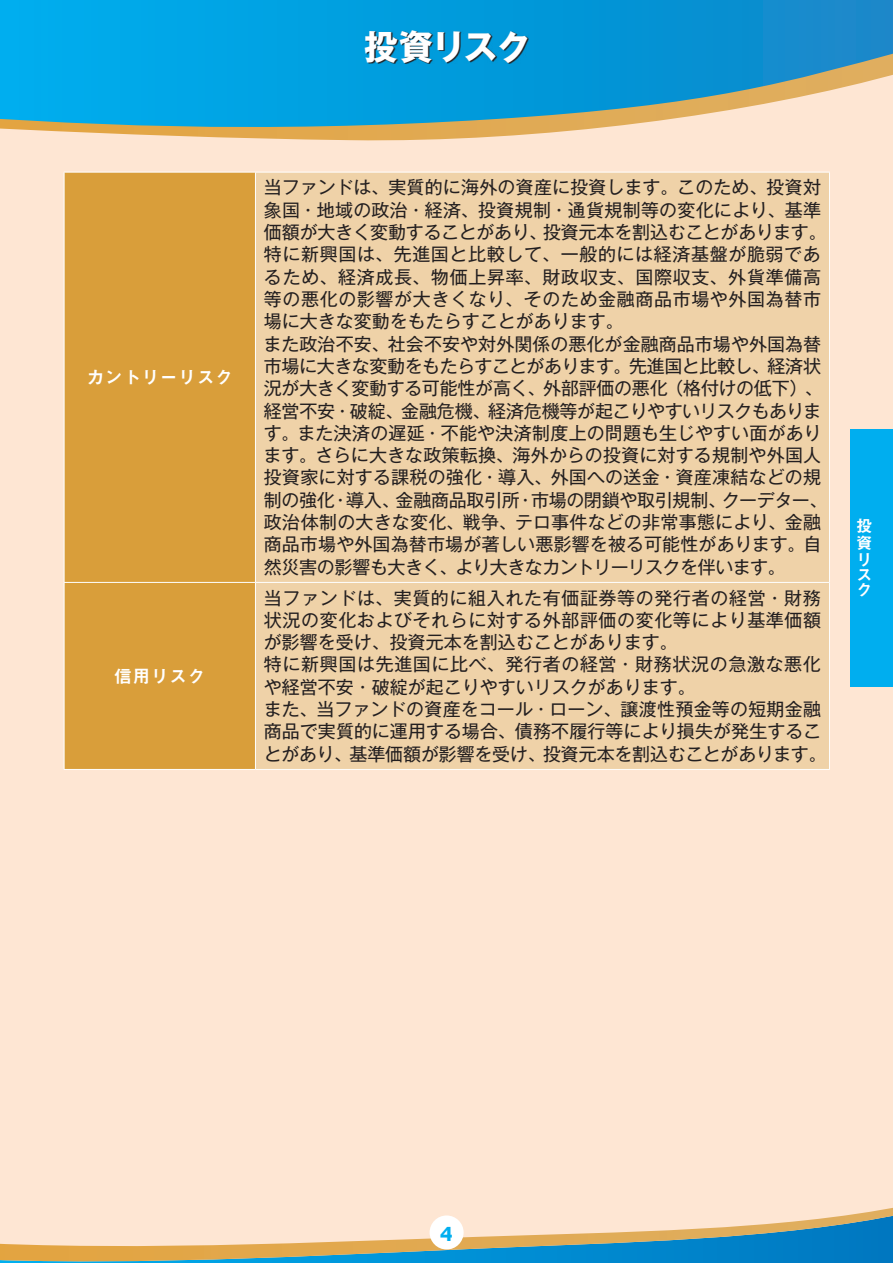
<style>
.page{position:relative;width:893px;height:1263px;background:#fee6d3}
.page>*{position:absolute;margin:0;border:0;box-sizing:border-box;transform-origin:0 0}
.t1{font:700 34.5px "Gothic MB101 Pro";letter-spacing:-.055em;color:#fff}
.t2{font:700 19.5px "Lucida Sans Std";color:#00aeef}
.t3{font:18px/22.4px "Gothic MB101 Pro";letter-spacing:.005em;color:#231f20}
.t4{font:18px "Midashi Go Pro MB31";letter-spacing:.02em;color:#fff}
.t5{font:16.5px/15.9px "Midashi Go Pro MB31";color:#fff}
</style>
<div class="page">
<svg style="left:125px;top:134px;width:406px;height:7px"></svg>
<svg style="left:0;top:0;width:893px;height:134px;background:#2da3ce"></svg>
<div style="left:850px;top:429px;width:43px;height:257px;background:#00aeef"></div>
<svg style="left:366px;top:31px;width:163px;height:33px;background:#0e668c"></svg>
<div style="left:65px;top:173px;width:190px;height:596px;background:#d99e3a"></div>
<div style="left:256px;top:173px;width:573px;height:596px;background:#efd2a8"></div>
<hr style="left:64px;top:583px;width:1px;height:186px;background:#fff">
<hr style="left:64px;top:172px;width:1px;height:410px;background:#fff">
<hr style="left:64px;top:172px;width:191px;height:1px;background:#fff">
<hr style="left:64px;top:769px;width:191px;height:1px;background:#fff">
<hr style="left:64px;top:582px;width:191px;height:1px;background:#fff">
<hr style="left:255px;top:582px;width:1px;height:187px;background:#fff">
<hr style="left:255px;top:172px;width:1px;height:410px;background:#fff">
<hr style="left:829px;top:582px;width:1px;height:187px;background:#fff">
<hr style="left:829px;top:172px;width:1px;height:410px;background:#fff">
<hr style="left:255px;top:172px;width:575px;height:1px;background:#fff">
<hr style="left:255px;top:769px;width:575px;height:1px;background:#fff">
<hr style="left:256px;top:582px;width:573px;height:1px;background:#fff">
<svg style="left:0;top:1213px;width:893px;height:50px"></svg>
<h1 class="t1" style="left:364px;top:18px;width:168px">投資リスク</h1>
<p class="t4" style="left:87px;top:363px;width:148px">カントリーリスク</p>
<p class="t4" style="left:114px;top:661px;width:93px">信用リスク</p>
<p class="t3" style="left:264px;top:174px;width:565px">当ファンドは、実質的に海外の資産に投資します。このため、投資対象国・地域の政治・経済、投資規制・通貨規制等の変化により、基準価額が大きく変動することがあり、投資元本を割込むことがあります。特に新興国は、先進国と比較して、一般的には経済基盤が脆弱であるため、経済成長、物価上昇率、財政収支、国際収支、外貨準備高等の悪化の影響が大きくなり、そのため金融商品市場や外国為替市場に大きな変動をもたらすことがあります。<br>また政治不安、社会不安や対外関係の悪化が金融商品市場や外国為替市場に大きな変動をもたらすことがあります。先進国と比較し、経済状況が大きく変動する可能性が高く、外部評価の悪化（格付けの低下）、経営不安・破綻、金融危機、経済危機等が起こりやすいリスクもあります。また決済の遅延・不能や決済制度上の問題も生じやすい面があります。さらに大きな政策転換、海外からの投資に対する規制や外国人投資家に対する課税の強化・導入、外国への送金・資産凍結などの規制の強化・導入、金融商品取引所・市場の閉鎖や取引規制、クーデター、政治体制の大きな変化、戦争、テロ事件などの非常事態により、金融商品市場や外国為替市場が著しい悪影響を被る可能性があります。自然災害の影響も大きく、より大きなカントリーリスクを伴います。</p>
<p class="t3" style="left:264px;top:584px;width:564px">当ファンドは、実質的に組入れた有価証券等の発行者の経営・財務状況の変化およびそれらに対する外部評価の変化等により基準価額が影響を受け、投資元本を割込むことがあります。<br>特に新興国は先進国に比べ、発行者の経営・財務状況の急激な悪化や経営不安・破綻が起こりやすいリスクがあります。<br>また、当ファンドの資産をコール・ローン、譲渡性預金等の短期金融商品で実質的に運用する場合、債務不履行等により損失が発生することがあり、基準価額が影響を受け、投資元本を割込むことがあります。</p>
<p class="t5" style="left:856px;top:516px;width:17px">投資リスク</p>
<p class="t2" style="left:440px;top:1223px;width:15px">4</p>
</div>
